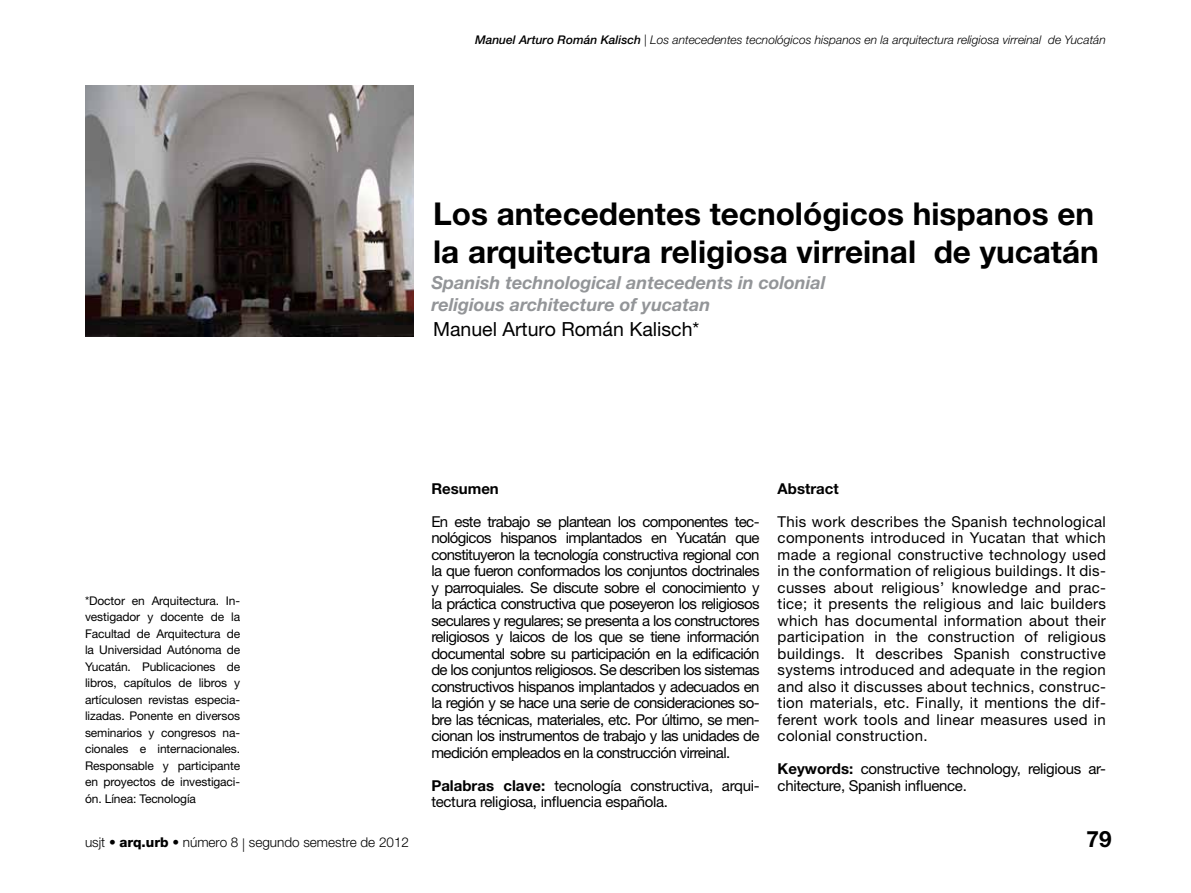
<style>
.page{position:relative;width:1191px;height:893px;background:#fff}
.page>*{position:absolute;margin:0;border:0;box-sizing:border-box;transform-origin:0 0}
.t1{font:700 31.5px/37.8px "Helvetica Neue LT Std";color:#000}
.t2{font:700 22.5px "Helvetica Neue LT Std";color:#000}
.t3{font:19.5px "Helvetica Neue LT Std";color:#000}
.t4{font:italic 700 18px/21.6px "Helvetica Neue LT Std";color:#939598}
.t5{font:15px/16.5px "Helvetica Neue LT Std";letter-spacing:-.02em;color:#000;text-align:justify}
.t6{font:700 15px "Helvetica Neue LT Std";color:#000}
.t7{font:300 13.5px "Helvetica Neue LT Std";color:#000}
.t8{font:12px/16.5px "Helvetica Neue LT Std";letter-spacing:-.01em;color:#000;text-align:justify}
.t9{font:italic 300 12px "Helvetica Neue LT Std";color:#000}
.s1{font-weight:500}
.s2{font-weight:800}
.s3{font-weight:700}
</style>
<div class="page">
<img style="left:85px;top:85px;width:328px;height:251px">
<p class="t9" style="left:475px;top:33px;width:632px"><span class="s1">Manuel Arturo Román Kalisch</span> | Los antecedentes tecnológicos hispanos en la arquitectura religiosa virreinal de Yucatán</p>
<h1 class="t1" style="left:433px;top:194px;width:667px">Los antecedentes tecnológicos hispanos en la arquitectura religiosa virreinal de yucatán</h1>
<p class="t4" style="left:431px;top:272px;width:396px">Spanish technological antecedents in colonial religious architecture of yucatan</p>
<h3 class="t3" style="left:433px;top:318px;width:268px">Manuel Arturo Román Kalisch*</h3>
<p class="t8" style="left:85px;top:592px;width:157px">*Doctor en Arquitectura. In&shy;vestigador y docente de la Facultad de Arquitectura de la Universidad Autónoma de Yucatán. Publicaciones de libros, capítulos de libros y artículosen revistas especia&shy;lizadas. Ponente en diversos seminarios y congresos na&shy;cionales e internacionales.<br>Responsable y participante en proyectos de investigaci&shy;ón. Línea: Tecnología</p>
<p class="t7" style="left:85px;top:834px;width:325px">usjt • <span class="s2">arq.urb</span> • número 8 | segundo semestre de 2012</p>
<p class="t6" style="left:431px;top:479px;width:69px">Resumen</p>
<p class="t5" style="left:431px;top:513px;width:330px">En este trabajo se plantean los componentes tec&shy;nológicos hispanos implantados en Yucatán que constituyeron la tecnología constructiva regional con la que fueron conformados los conjuntos doctrinales y parroquiales. Se discute sobre el conocimiento y la práctica constructiva que poseyeron los religiosos seculares y regulares; se presenta a los constructores religiosos y laicos de los que se tiene información documental sobre su participación en la edificación de los conjuntos religiosos. Se describen los sistemas constructivos hispanos implantados y adecuados en la región y se hace una serie de consideraciones so&shy;bre las técnicas, materiales, etc. Por último, se men&shy;cionan los instrumentos de trabajo y las unidades de medición empleados en la construcción virreinal.</p>
<p class="t5" style="left:431px;top:777px;width:330px"><span class="s3">Palabras clave:</span> tecnología constructiva, arqui&shy;tectura religiosa, influencia española.</p>
<p class="t6" style="left:777px;top:479px;width:63px">Abstract</p>
<p class="t5" style="left:777px;top:513px;width:330px">This work describes the Spanish technological components introduced in Yucatan that which made a regional constructive technology used in the conformation of religious buildings. It dis&shy;cusses about religious’ knowledge and prac&shy;tice; it presents the religious and laic builders which has documental information about their participation in the construction of religious buildings. It describes Spanish constructive systems introduced and adequate in the region and also it discusses about technics, construc&shy;tion materials, etc. Finally, it mentions the dif&shy;ferent work tools and linear measures used in colonial construction.</p>
<p class="t5" style="left:777px;top:760px;width:330px"><span class="s3">Keywords:</span> constructive technology, religious ar&shy;chitecture, Spanish influence.</p>
<h2 class="t2" style="left:1086px;top:825px;width:27px">79</h2>
</div>
